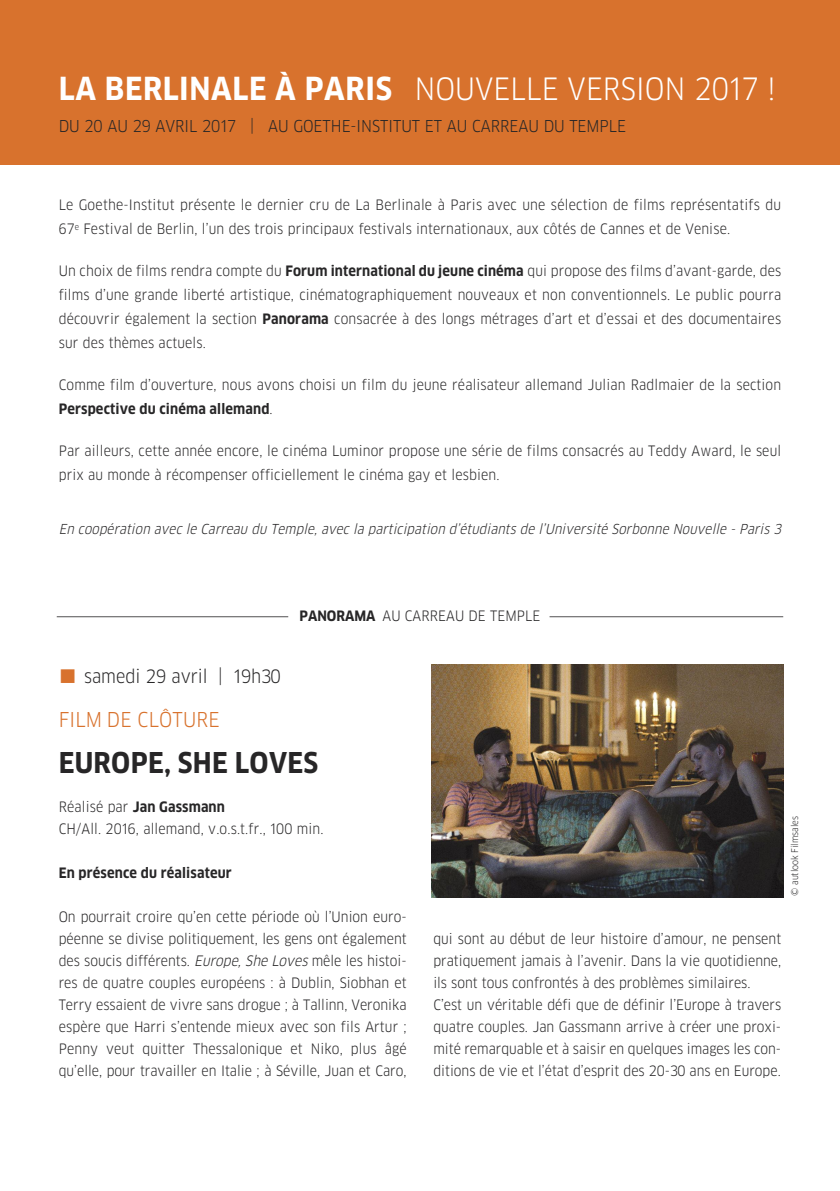
<style>
.page{position:relative;width:840px;height:1191px;background:#fff}
.page>*{position:absolute;margin:0;border:0;box-sizing:border-box;transform-origin:0 0}
.t1{font:30px "Goethe FF Clan";letter-spacing:.005em;color:#fff}
.t2{font:700 28px "Goethe FF Clan";letter-spacing:.01em;color:#272627}
.t3{font:20px "Goethe FF Clan";letter-spacing:.01em;color:#d8722d}
.t4{font:18px "Goethe FF Clan";color:#272627}
.t5{font:16px "Goethe FF Clan";color:#272627}
.t6{font:14px/22px "Goethe FF Clan";letter-spacing:.01em;color:#272627}
.t7{font:700 14px "Goethe FF Clan";letter-spacing:.01em;color:#272627}
.t8{font:italic 13.4px "Goethe FF Clan";color:#272627}
.t9{font:9px "Goethe FF Clan";color:#272627}
.s1{font-weight:700;font-size:31px}
.s2{font-weight:700}
.s3{font-family:"Hira Kaku Pro W6";color:#d8722d}
.s4{font-style:italic}
</style>
<div class="page">
<div style="left:0;top:0;width:839px;height:164px;background:#d8722d"></div>
<img style="left:431px;top:665px;width:351px;height:232px">
<hr style="left:57px;top:616px;width:231px;height:1px;background:#525152">
<hr style="left:549px;top:616px;width:233px;height:1px;background:#525152">
<h1 class="t1" style="left:59px;top:71px;width:718px"><span class="s1">LA BERLINALE À PARIS</span> NOUVELLE VERSION 2017 !</h1>
<p class="t5" style="left:59px;top:117px;width:568px">DU 20 AU 29 AVRIL 2017 | AU GOETHE-INSTITUT ET AU CARREAU DU TEMPLE</p>
<p class="t6" style="left:59px;top:193px;width:723px;line-height:24px">Le Goethe-Institut présente le dernier cru de La Berlinale à Paris avec une sélection de films représentatifs du<br>67<sup>e</sup> Festival de Berlin, l’un des trois principaux festivals internationaux, aux côtés de Cannes et de Venise.</p>
<p class="t6" style="left:59px;top:259px;width:723px;line-height:24px;text-align:justify">Un choix de films rendra compte du <span class="s2">Forum international du jeune cinéma</span> qui propose des films d’avant-garde, des films d’une grande liberté artistique, cinématographiquement nouveaux et non conventionnels. Le public pourra découvrir également la section <span class="s2">Panorama</span> consacrée à des longs métrages d’art et d’essai et des documentaires sur des thèmes actuels.</p>
<p class="t6" style="left:59px;top:373px;width:723px;line-height:24px">Comme film d’ouverture, nous avons choisi un film du jeune réalisateur allemand Julian Radlmaier de la section<br><span class="s2">Perspective du cinéma allemand</span>.</p>
<p class="t6" style="left:59px;top:439px;width:723px;line-height:24px">Par ailleurs, cette année encore, le cinéma Luminor propose une série de films consacrés au Teddy Award, le seul prix au monde à récompenser officiellement le cinéma gay et lesbien.</p>
<p class="t8" style="left:59px;top:521px;width:727px">En coopération avec le Carreau du Temple, avec la participation d’étudiants de l’Université Sorbonne Nouvelle - Paris 3</p>
<p class="t6" style="left:299px;top:605px;width:242px"><span class="s2">PANORAMA</span> AU CARREAU DE TEMPLE</p>
<p class="t4" style="left:59px;top:665px;width:223px"><span class="s3">■</span> samedi 29 avril | 19h30</p>
<h3 class="t3" style="left:59px;top:707px;width:162px">FILM DE CLÔTURE</h3>
<h2 class="t2" style="left:59px;top:746px;width:261px">EUROPE, SHE LOVES</h2>
<p class="t6" style="left:59px;top:795px;width:266px">Réalisé par <span class="s2">Jan Gassmann<br></span>CH/All. 2016, allemand, v.o.s.t.fr., 100 min.</p>
<p class="t7" style="left:59px;top:864px;width:174px">En présence du réalisateur</p>
<p class="t6" style="left:59px;top:905px;width:349px;text-align:justify">On pourrait croire qu’en cette période où l’Union euro&shy;péenne se divise politiquement, les gens ont également des soucis différents. <span class="s4">Europe,SheLoves</span>mêle les histoi&shy;res de quatre couples européens : à Dublin, Siobhan et Terry essaient de vivre sans drogue ; à Tallinn, Veronika espère que Harri s’entende mieux avec son fils Artur ; Penny veut quitter Thessalonique et Niko, plus âgé qu’elle, pour travailler en Italie ; à Séville, Juan et Caro,</p>
<p class="t9" style="left:788px;top:896px;width:81px;rotate:-90deg">© autlook Filmsales</p>
<p class="t6" style="left:433px;top:927px;width:349px">qui sont au début de leur histoire d’amour, ne pensent pratiquement jamais à l’avenir. Dans la vie quotidienne, ils sont tous confrontés à des problèmes similaires.<br>C’est un véritable défi que de définir l’Europe à travers quatre couples. Jan Gassmann arrive à créer une proxi&shy;mité remarquable et à saisir en quelques images les con&shy;ditions de vie et l’état d’esprit des 20-30 ans en Europe.</p>
</div>
